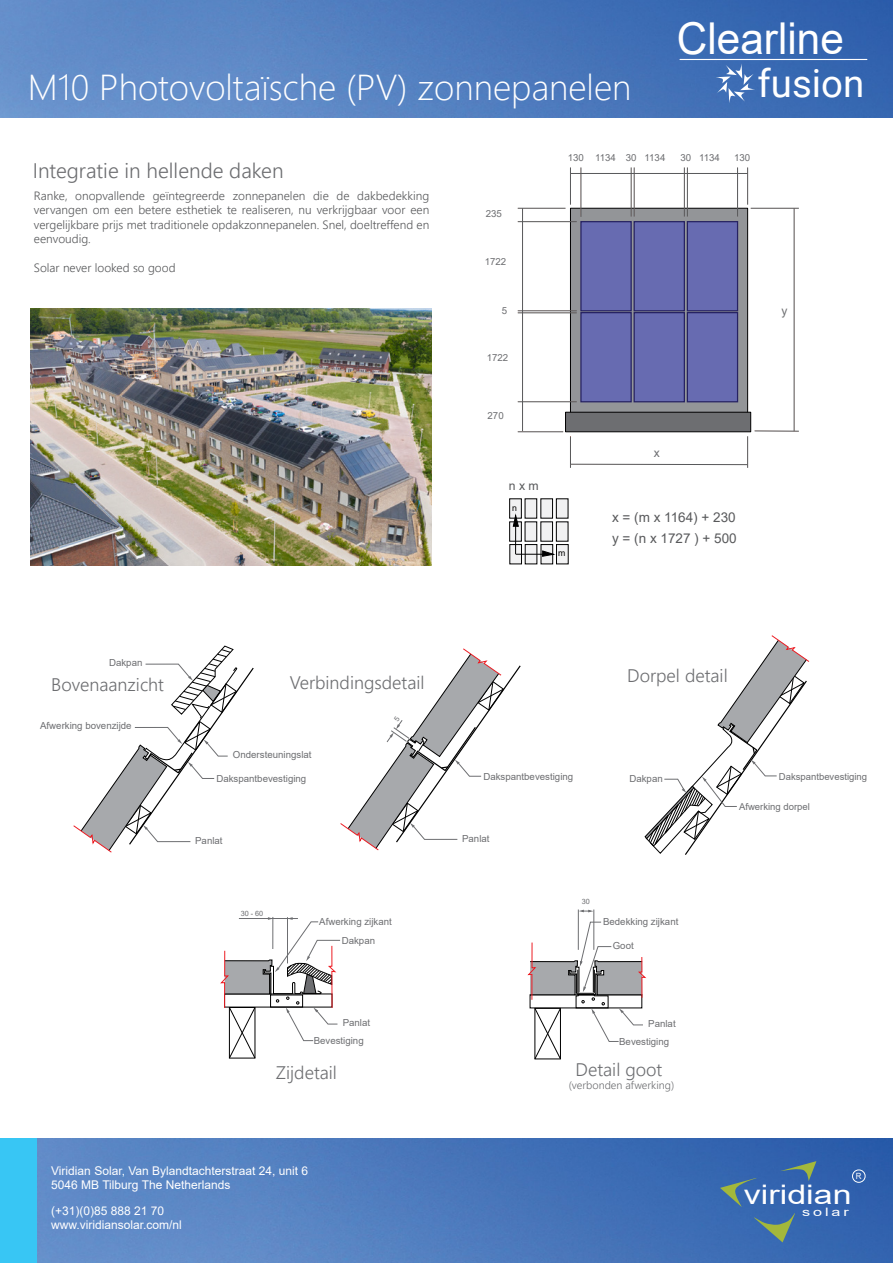
<style>
.page{position:relative;width:893px;height:1263px;background:#fff}
.page>*{position:absolute;margin:0;border:0;box-sizing:border-box;transform-origin:0 0}
.t1{font:43.95px "Arial";color:#fff;scale:.96 1}
.t2{font:38.4px "Roboto";color:#fff}
.t3{font:300 36px "Segoe UI";color:#fff}
.t4{font:27px "Arial";color:#fff;scale:1.26 1}
.t5{font:300 21px "Segoe UI";color:#6d6e71}
.t6{font:300 18.15px "Segoe UI";color:#6d6e71}
.t7{font:13.5px/21px "Arial";color:#58595b}
.t8{font:12.3px "Arial";color:#58595b}
.t9{font:300 12px/14.4px "Segoe UI";color:#58595b;text-align:justify}
.t10{font:12px/14.4px "Arial";color:#fff}
.t11{font:12px "Arial";color:#6d6e71}
.t12{font:11.7px "Arial";letter-spacing:.18em;color:#fff;scale:1.39 1}
.t13{font:300 10.95px "Segoe UI";color:#6d6e71}
.t14{font:9.75px/19px "Arial";color:#6d6e71;text-align:center}
.t15{font:9.45px "Arial";color:#6d6e71}
.t16{font:8.7px "Arial";color:#000}
.t17{font:8.55px "Arial";color:#fff;scale:.93 1}
.t18{font:7.2px "Arial";color:#6d6e71}
</style>
<div class="page">
<img style="left:0;top:0;width:893px;height:118px">
<img style="left:36px;top:1139px;width:857px;height:124px">
<svg style="left:720px;top:1178px;width:36px;height:29px"></svg>
<svg style="left:780px;top:1161px;width:36px;height:20px"></svg>
<svg style="left:754px;top:1213px;width:41px;height:29px"></svg>
<div style="left:852px;top:1170px;width:13px;height:12px;border:1px solid #fff;border-radius:50%"></div>
<svg style="left:715px;top:63px;width:40px;height:40px;background:#5982bf"></svg>
<hr style="left:680px;top:59px;width:187px;height:1px;background:#fff">
<div style="left:570px;top:208px;width:178px;height:216px;background:#939598;border:1px solid #000"></div>
<div style="left:580px;top:221px;width:52px;height:90px;background:#676bb1;border:1px solid #262262"></div>
<div style="left:633px;top:221px;width:52px;height:90px;background:#676bb1;border:1px solid #262262"></div>
<div style="left:687px;top:221px;width:51px;height:90px;background:#676bb1;border:1px solid #262262"></div>
<div style="left:580px;top:312px;width:52px;height:90px;background:#676bb1;border:1px solid #262262"></div>
<div style="left:633px;top:312px;width:52px;height:90px;background:#676bb1;border:1px solid #262262"></div>
<div style="left:687px;top:312px;width:51px;height:90px;background:#676bb1;border:1px solid #262262"></div>
<div style="left:565px;top:412px;width:186px;height:20px;background:#6d6e71;border:1px solid #000"></div>
<svg style="left:510px;top:522px;width:11px;height:19px"></svg>
<div style="left:525px;top:522px;width:12px;height:19px;background:#f1f1f2"></div>
<div style="left:541px;top:522px;width:12px;height:19px;background:#f1f1f2;border:1px solid #000"></div>
<div style="left:510px;top:499px;width:11px;height:19px;background:#f1f1f2"></div>
<div style="left:525px;top:499px;width:12px;height:19px;background:#f1f1f2"></div>
<div style="left:541px;top:499px;width:12px;height:19px;background:#f1f1f2;border:1px solid #000"></div>
<div style="left:556px;top:522px;width:12px;height:19px;background:#f1f1f2;border:1px solid #000"></div>
<div style="left:556px;top:499px;width:12px;height:19px;background:#f1f1f2;border:1px solid #000"></div>
<div style="left:510px;top:544px;width:12px;height:20px;background:#f1f1f2;border:1px solid #000"></div>
<div style="left:525px;top:544px;width:12px;height:20px;background:#f1f1f2"></div>
<div style="left:541px;top:544px;width:12px;height:20px;background:#f1f1f2;border:1px solid #000"></div>
<div style="left:556px;top:544px;width:12px;height:20px;background:#f1f1f2;border:1px solid #000"></div>
<hr style="left:515px;top:522px;width:1px;height:32px;background:#000">
<svg style="left:512px;top:511px;width:8px;height:16px"></svg>
<hr style="left:516px;top:554px;width:30px;height:1px;background:#000">
<svg style="left:541px;top:550px;width:17px;height:7px"></svg>
<img style="left:30px;top:308px;width:402px;height:257px">
<div style="left:0;top:1139px;width:36px;height:124px;background:#38c6f4"></div>
<hr style="left:578px;top:909px;width:1px;height:41px;background:#6d6e71">
<hr style="left:594px;top:909px;width:1px;height:41px;background:#6d6e71">
<svg style="left:579px;top:910px;width:14px;height:2px"></svg>
<svg style="left:220px;top:917px;width:120px;height:141px"></svg>
<svg style="left:73px;top:645px;width:181px;height:208px"></svg>
<svg style="left:644px;top:635px;width:165px;height:220px"></svg>
<svg style="left:527px;top:922px;width:119px;height:137px"></svg>
<hr style="left:518px;top:401px;width:59px;height:1px;background:#58595b">
<hr style="left:518px;top:312px;width:59px;height:1px;background:#58595b">
<hr style="left:518px;top:310px;width:59px;height:1px;background:#58595b">
<hr style="left:518px;top:221px;width:59px;height:1px;background:#58595b">
<hr style="left:518px;top:208px;width:47px;height:1px;background:#58595b">
<hr style="left:518px;top:431px;width:45px;height:1px;background:#58595b">
<hr style="left:522px;top:208px;width:1px;height:223px;background:#58595b">
<hr style="left:570px;top:167px;width:1px;height:38px;background:#58595b">
<hr style="left:581px;top:167px;width:1px;height:50px;background:#58595b">
<hr style="left:631px;top:167px;width:1px;height:50px;background:#58595b">
<hr style="left:634px;top:167px;width:1px;height:50px;background:#58595b">
<hr style="left:684px;top:167px;width:1px;height:50px;background:#58595b">
<hr style="left:687px;top:167px;width:1px;height:50px;background:#58595b">
<hr style="left:737px;top:167px;width:1px;height:50px;background:#58595b">
<hr style="left:747px;top:167px;width:1px;height:38px;background:#58595b">
<hr style="left:570px;top:173px;width:178px;height:1px;background:#58595b">
<hr style="left:751px;top:208px;width:48px;height:1px;background:#58595b">
<hr style="left:755px;top:431px;width:44px;height:1px;background:#58595b">
<hr style="left:794px;top:208px;width:1px;height:223px;background:#58595b">
<hr style="left:570px;top:437px;width:1px;height:31px;background:#58595b">
<hr style="left:747px;top:436px;width:1px;height:32px;background:#58595b">
<hr style="left:570px;top:464px;width:178px;height:1px;background:#58595b">
<svg style="left:340px;top:648px;width:181px;height:202px"></svg>
<h3 class="t3" style="left:28px;top:53px;width:605px">M10 Photovoltaïsche (PV) zonnepanelen</h3>
<h1 class="t1" style="left:677px;top:8px;width:175px">Clearline</h1>
<h2 class="t2" style="left:757px;top:56px;width:108px">fusion</h2>
<h3 class="t5" style="left:33px;top:150px;width:252px">Integratie in hellende daken</h3>
<p class="t9" style="left:34px;top:187px;width:397px">Ranke, onopvallende geïntegreerde zonnepanelen die de dakbedekking vervangen om een betere esthetiek te realiseren, nu verkrijgbaar voor een vergelijkbare prijs met traditionele opdakzonnepanelen. Snel, doeltreffend en eenvoudig.</p>
<p class="t9" style="left:34px;top:259px;width:143px">Solar never looked so good</p>
<p class="t14" style="left:486px;top:204px;width:18px">235</p>
<p class="t14" style="left:485px;top:252px;width:23px">1722</p>
<p class="t14" style="left:502px;top:301px;width:7px">5</p>
<p class="t14" style="left:487px;top:348px;width:23px">1722</p>
<p class="t14" style="left:488px;top:406px;width:18px">270</p>
<p class="t8" style="left:509px;top:477px;width:31px">n x m</p>
<p class="t16" style="left:512px;top:502px;width:6px">n</p>
<p class="t14" style="left:568px;top:148px;width:99px">130 1134 30 1134</p>
<p class="t14" style="left:680px;top:148px;width:41px">30 1134</p>
<p class="t14" style="left:734px;top:148px;width:18px">130</p>
<p class="t11" style="left:654px;top:445px;width:7px">x</p>
<p class="t16" style="left:558px;top:547px;width:9px">m</p>
<p class="t7" style="left:612px;top:507px;width:126px">x = (m x 1164) + 230 y = (n x 1727 ) + 500</p>
<p class="t11" style="left:782px;top:302px;width:7px">y</p>
<p class="t14" style="left:109px;top:653px;width:35px">Dakpan</p>
<h3 class="t6" style="left:51px;top:667px;width:114px">Bovenaanzicht</h3>
<h3 class="t6" style="left:627px;top:658px;width:102px">Dorpel detail</h3>
<h3 class="t6" style="left:290px;top:665px;width:136px">Verbindingsdetail</h3>
<p class="t14" style="left:40px;top:716px;width:93px">Afwerking bovenzijde</p>
<p class="t14" style="left:233px;top:745px;width:80px">Ondersteuningslat</p>
<p class="t14" style="left:216px;top:769px;width:91px">Dakspantbevestiging</p>
<p class="t14" style="left:195px;top:831px;width:29px">Panlat</p>
<p class="t18" style="left:241px;top:909px;width:24px">30 - 60</p>
<p class="t14" style="left:319px;top:911px;width:74px">Afwerking zijkant<br>Dakpan</p>
<p class="t14" style="left:343px;top:1013px;width:29px">Panlat</p>
<p class="t14" style="left:314px;top:1031px;width:52px">Bevestiging</p>
<p class="t14" style="left:483px;top:767px;width:91px">Dakspantbevestiging</p>
<p class="t14" style="left:462px;top:829px;width:29px">Panlat</p>
<p class="t14" style="left:629px;top:769px;width:35px">Dakpan</p>
<p class="t15" style="left:779px;top:770px;width:90px">Dakspantbevestiging</p>
<p class="t15" style="left:739px;top:800px;width:72px">Afwerking dorpel</p>
<p class="t18" style="left:582px;top:896px;width:10px">30</p>
<p class="t14" style="left:603px;top:912px;width:77px">Bedekking zijkant</p>
<p class="t14" style="left:613px;top:936px;width:23px">Goot</p>
<p class="t14" style="left:648px;top:1014px;width:29px">Panlat</p>
<p class="t14" style="left:619px;top:1032px;width:52px">Bevestiging</p>
<h3 class="t6" style="left:276px;top:1055px;width:63px">Zijdetail</h3>
<h3 class="t6" style="left:576px;top:1053px;width:88px">Detail goot</h3>
<p class="t13" style="left:569px;top:1075px;width:107px">(verbonden afwerking)</p>
<p class="t10" style="left:51px;top:1163px;width:259px">Viridian Solar, Van Bylandtachterstraat 24, unit 6<br>5046 MB Tilburg The Netherlands</p>
<p class="t10" style="left:51px;top:1203px;width:132px">(+31)(0)85 888 21 70 www.viridiansolar.com/nl</p>
<p class="t17" style="left:856px;top:1170px;width:8px">R</p>
<h3 class="t4" style="left:744px;top:1176px;width:87px">viridian</h3>
<p class="t12" style="left:802px;top:1204px;width:35px">solar</p>
</div>
